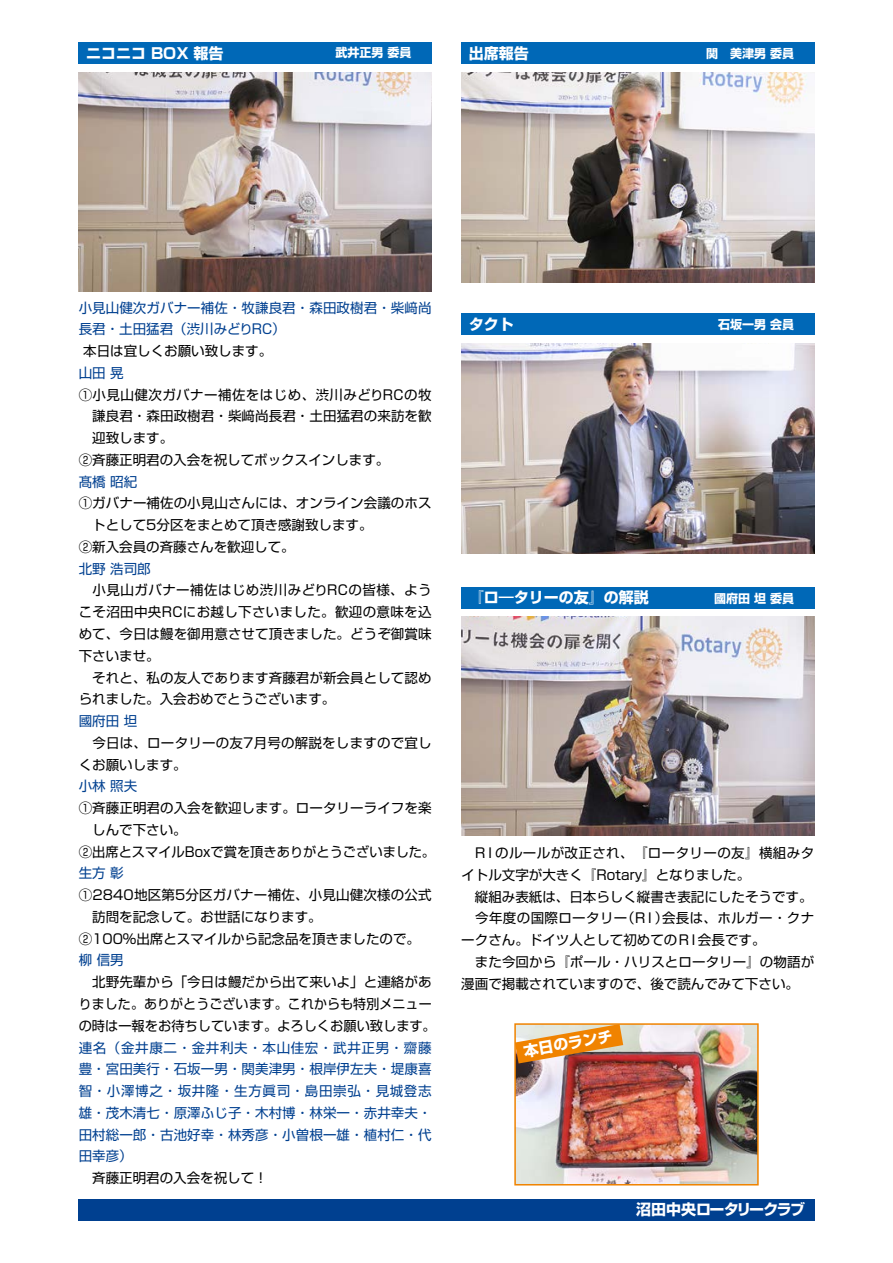
<style>
.page{position:relative;width:893px;height:1263px;background:#fff}
.page>*{position:absolute;margin:0;border:0;box-sizing:border-box;transform-origin:0 0}
.t1{font:700 15px "Shin Go Pro";color:#fff}
.t2{font:700 15px "Shin Go Pro";letter-spacing:-.06em;color:#fff}
.t3{font:13.5px/21.8px "Shin Go Pro";letter-spacing:.005em;color:#000}
.t4{font:13.5px/21.8px "Shin Go Pro";letter-spacing:.005em;color:#004090}
.t5{font:13.5px "Shin Go Pro";letter-spacing:.03em;color:#000}
.t6{font:13.5px "Shin Go Pro";letter-spacing:.025em;color:#000}
.t7{font:700 12px "Shin Go Pro";color:#fff}
</style>
<div class="page">
<img style="left:461px;top:72px;width:353px;height:210px">
<div style="left:461px;top:42px;width:353px;height:21px;background:#0068b7"></div>
<img style="left:461px;top:343px;width:353px;height:210px">
<div style="left:461px;top:314px;width:353px;height:21px;background:#0068b7"></div>
<div style="left:78px;top:1199px;width:736px;height:21px;background:#004090"></div>
<img style="left:78px;top:72px;width:354px;height:219px">
<div style="left:79px;top:42px;width:353px;height:21px;background:#0068b7"></div>
<img style="left:461px;top:617px;width:353px;height:218px">
<img style="left:517px;top:1026px;width:239px;height:156px">
<svg style="left:517px;top:1026px;width:106px;height:37px;background:#dc9044"></svg>
<div style="left:514px;top:1023px;width:245px;height:162px;border:2px solid #f08300"></div>
<div style="left:461px;top:587px;width:353px;height:21px;background:#0068b7"></div>
<p class="t1" style="left:86px;top:41px;width:139px">ニコニコ BOX 報告</p>
<p class="t7" style="left:335px;top:43px;width:78px">武井正男委員</p>
<p class="t1" style="left:469px;top:41px;width:62px">出席報告</p>
<p class="t7" style="left:706px;top:44px;width:90px">関　美津男委員</p>
<p class="t4" style="left:79px;top:295px;width:354px">小見山健次ガバナー補佐・牧謙良君・森田政樹君・柴﨑尚長君・土田猛君（渋川みどりＲＣ(</p>
<p class="t3" style="left:83px;top:338px;width:191px">本日は宜しくお願い致します。</p>
<p class="t4" style="left:79px;top:360px;width:47px">山田晃</p>
<p class="t5" style="left:79px;top:383px;width:354px">①小見山健次ガバナー補佐をはじめ、渋川みどりＲＣの牧</p>
<p class="t3" style="left:92px;top:404px;width:341px">謙良君・森田政樹君・柴﨑尚長君・土田猛君の来訪を歓</p>
<p class="t3" style="left:92px;top:425px;width:83px">迎致します。</p>
<p class="t3" style="left:79px;top:447px;width:312px">②斉藤正明君の入会を祝してボックスインします。</p>
<p class="t4" style="left:79px;top:469px;width:60px">髙橋昭紀</p>
<p class="t3" style="left:79px;top:491px;width:354px">①ガバナー補佐の小見山さんには、オンライン会議のホス</p>
<p class="t3" style="left:92px;top:512px;width:282px">トとして5分区をまとめて頂き感謝致します。</p>
<p class="t3" style="left:79px;top:534px;width:218px">②新入会員の斉藤さんを歓迎して。</p>
<p class="t4" style="left:79px;top:556px;width:74px">北野浩司郎</p>
<p class="t3" style="left:79px;top:578px;width:354px">　小見山ガバナー補佐はじめ渋川みどりＲＣの皆様、ようこそ沼田中央ＲＣにお越し下さいました。歓迎の意味を込めて、今日は鰻を御用意させて頂きました。どうぞ御賞味下さいませ。<br>　それと、私の友人であります斉藤君が新会員として認められました。入会おめでとうございます。</p>
<p class="t4" style="left:79px;top:708px;width:60px">國府田坦</p>
<p class="t3" style="left:79px;top:730px;width:354px">　今日は、ロータリーの友7月号の解説をしますので宜しくお願いします。</p>
<p class="t4" style="left:79px;top:774px;width:60px">小林照夫</p>
<p class="t3" style="left:79px;top:795px;width:354px">①斉藤正明君の入会を歓迎します。ロータリーライフを楽</p>
<p class="t3" style="left:92px;top:817px;width:96px">しんで下さい。</p>
<p class="t3" style="left:79px;top:839px;width:358px">②出席とスマイルBoxで賞を頂きありがとうございました。</p>
<p class="t4" style="left:79px;top:861px;width:47px">生方彰</p>
<p class="t3" style="left:79px;top:882px;width:354px">①2840地区第5分区ガバナー補佐、小見山健次様の公式</p>
<p class="t3" style="left:92px;top:904px;width:231px">訪問を記念して。お世話になります。</p>
<p class="t3" style="left:79px;top:926px;width:343px">②100％出席とスマイルから記念品を頂きましたので。</p>
<p class="t4" style="left:79px;top:948px;width:47px">柳信男</p>
<p class="t3" style="left:79px;top:969px;width:359px">　北野先輩から「今日は鰻だから出て来いよ」と連絡がありました。ありがとうございます。これからも特別メニューの時は一報をお待ちしています。よろしくお願い致します。</p>
<p class="t4" style="left:79px;top:1035px;width:354px;text-align:justify">連名（金井康二・金井利夫・本山佳宏・武井正男・齋藤豊・宮田美行・石坂一男・関美津男・根岸伊左夫・堤康喜智・小澤博之・坂井隆・生方眞司・島田崇弘・見城登志雄・茂木清七・原澤ふじ子・木村博・林栄一・赤井幸夫・田村総一郎・古池好幸・林秀彦・小曽根一雄・植村仁・代田幸彦(</p>
<p class="t3" style="left:79px;top:1165px;width:191px">　斉藤正明君の入会を祝して!</p>
<p class="t1" style="left:469px;top:312px;width:47px">タクト</p>
<p class="t7" style="left:718px;top:315px;width:78px">石坂一男会員</p>
<p class="t1" style="left:469px;top:586px;width:182px">『ロ―タリーの友』の解説</p>
<p class="t7" style="left:714px;top:589px;width:82px">國府田坦委員</p>
<p class="t5" style="left:474px;top:842px;width:342px">ＲＩのルールが改正され、『ロータリーの友』横組みタ</p>
<p class="t3" style="left:461px;top:862px;width:290px">イトル文字が大きく『Rotary』となりました。</p>
<p class="t3" style="left:461px;top:884px;width:353px">　縦組み表紙は、日本らしく縦書き表記にしたそうです。</p>
<p class="t6" style="left:621px;top:907px;width:195px">（ＲＩ会長は、ホルガー・クナ</p>
<p class="t3" style="left:655px;top:906px;width:15px">）</p>
<p class="t3" style="left:461px;top:906px;width:354px">　今年度の国際ロータリー<br>ークさん。ドイツ人として初めてのＲＩ会長です。<br>　また今回から『ポール・ハリスとロータリー』の物語が漫画で掲載されていますので、後で読んでみて下さい。</p>
<p class="t1" style="left:522px;top:1039px;width:92px;rotate:-10deg">本日のランチ</p>
<p class="t2" style="left:636px;top:1198px;width:171px">沼田中央ロータリークラブ</p>
</div>
